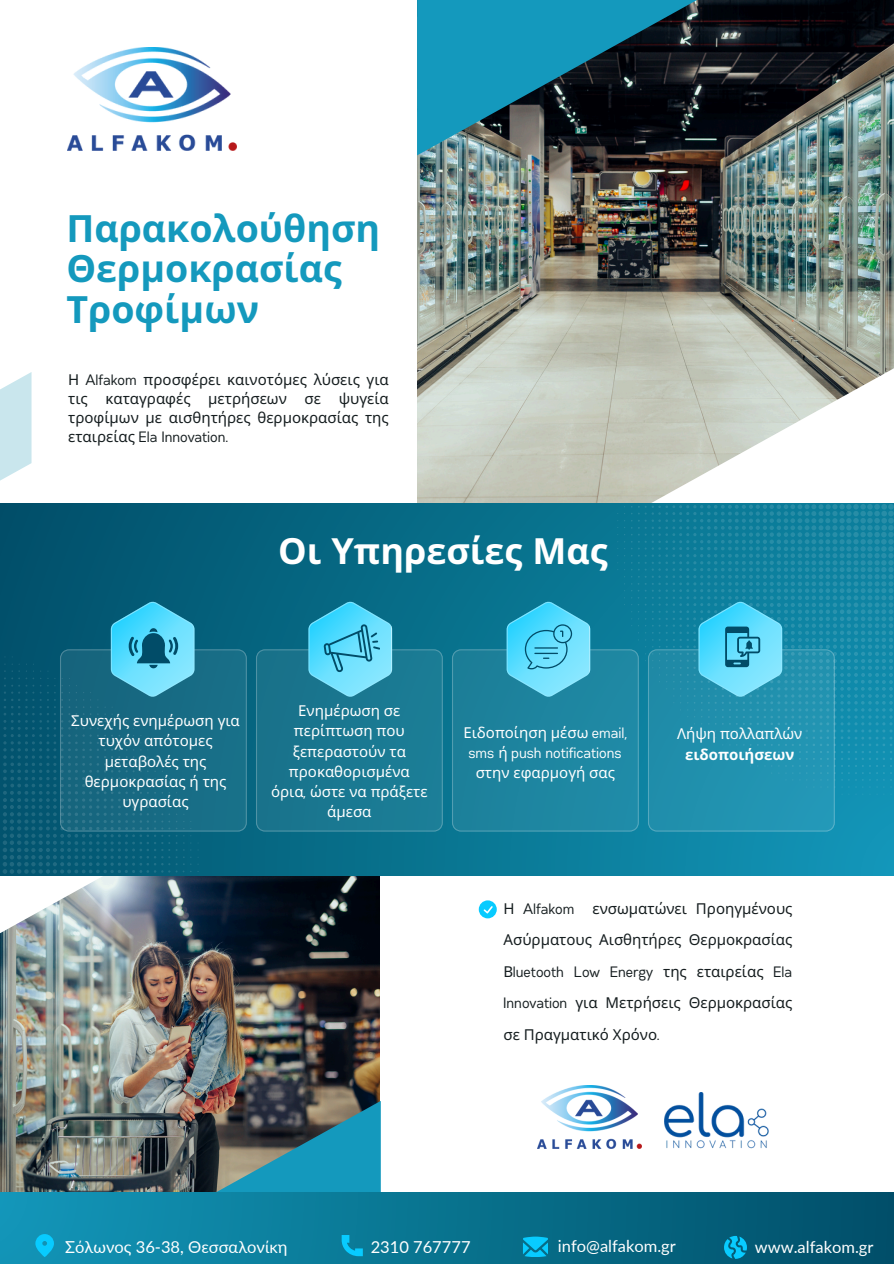
<style>
.page{position:relative;width:894px;height:1264px;background:#fff}
.page>*{position:absolute;margin:0;border:0;box-sizing:border-box;transform-origin:0 0}
.t1{font:700 37.5px/40.5px "Noto Sans";color:#1499bd}
.t2{font:700 36px "Noto Sans";color:#fff}
.t3{font:16.5px "Lato";color:#fff}
.t4{font:15px/31.5px "Noto Sans";color:#151d1f;text-align:justify}
.t5{font:15px/20.2px "Noto Sans";color:#fff;text-align:center}
.t6{font:15px "Gabriel Sans Cond";color:#151d1f}
.s1{font-family:"Gabriel Sans Cond"}
.s2{font-family:"Noto Sans"}
.s3{font-weight:700}
</style>
<div class="page">
<svg style="left:0;top:372px;width:32px;height:109px;fill:#c9e6ed"></svg>
<img style="left:417px;top:0;width:476px;height:503px">
<img style="left:0;top:875px;width:380px;height:316px">
<svg style="left:417px;top:0;width:279px;height:155px;background:#1b6074"></svg>
<svg style="left:0;top:875px;width:109px;height:88px"></svg>
<svg style="left:645px;top:315px;width:248px;height:188px"></svg>
<svg style="left:0;top:1191px;width:893px;height:72px;background:#0b718d"></svg>
<svg style="left:478px;top:900px;width:18px;height:18px"></svg>
<div style="left:0;top:503px;width:893px;height:372px;background:linear-gradient(to right,#004d66,#1599bb)"></div>
<img style="left:67px;top:48px;width:169px;height:102px">
<svg style="left:0;top:601px;width:247px;height:272px;background:#156c86"></svg>
<svg style="left:256px;top:601px;width:186px;height:230px;background:#21839d"></svg>
<svg style="left:452px;top:504px;width:441px;height:327px;background:#1d8ca9"></svg>
<svg style="left:523px;top:1236px;width:24px;height:20px"></svg>
<svg style="left:723px;top:1235px;width:23px;height:23px"></svg>
<svg style="left:35px;top:1233px;width:19px;height:24px"></svg>
<svg style="left:216px;top:1101px;width:164px;height:162px;background:#257b91"></svg>
<img style="left:537px;top:1085px;width:104px;height:63px">
<img style="left:664px;top:1092px;width:105px;height:57px">
<p class="t1" style="left:66px;top:207px;width:315px">Παρακολούθηση<br>Θερμοκρασίας<br>Τροφίμων</p>
<h1 class="t4" style="left:68px;top:369px;width:322px;line-height:19.2px">Η <span class="s1">Alfakom</span> προσφέρει καινοτόμες λύσεις για τις καταγραφές μετρήσεων σε ψυγεία τροφίμων με αισθητήρες θερμοκρασίας της</h1>
<p class="t6" style="left:68px;top:430px;width:162px"><span class="s2">εταιρείας</span> Ela Innovation.</p>
<p class="t2" style="left:278px;top:525px;width:331px">Οι Υπηρεσίες Μας</p>
<p class="t5" style="left:71px;top:710px;width:170px">Συνεχής ενημέρωση για τυχόν απότομες μεταβολές της θερμοκρασίας ή της</p>
<p class="t5" style="left:122px;top:791px;width:68px">υγρασίας</p>
<p class="t5" style="left:271px;top:700px;width:158px">Ενημέρωση σε περίπτωση που ξεπεραστούν τα προκαθορισμένα όρια<span class="s1">,</span> ώστε να πράξετε</p>
<p class="t5" style="left:327px;top:801px;width:46px">άμεσα</p>
<h1 class="t5" style="left:463px;top:722px;width:165px">Ειδοποίηση μέσω <span class="s1">email, sms</span> ή <span class="s1">push notifications </span>στην εφαρμογή σας</h1>
<p class="t5" style="left:677px;top:723px;width:127px">Λήψη πολλαπλών <span class="s3">ειδοποιήσεων</span></p>
<p class="t4" style="left:503px;top:892px;width:290px">Η <span class="s1">Alfakom</span> ενσωματώνει Προηγμένους Ασύρματους Αισθητήρες Θερμοκρασίας Β<span class="s1">luetooth Low Energy</span> της εταιρείας <span class="s1">Ela Innovation</span> για Μετρήσεις Θερμοκρασίας σε Πραγματικό Χρόνο<span class="s1">.</span></p>
<p class="t3" style="left:65px;top:1236px;width:224px">Σόλωνος 36-38, Θεσσαλονίκη</p>
<p class="t3" style="left:370px;top:1236px;width:101px">2310 767777</p>
<p class="t3" style="left:557px;top:1235px;width:119px">info@alfakom.gr</p>
<p class="t3" style="left:754px;top:1236px;width:120px">www.alfakom.gr</p>
</div>
